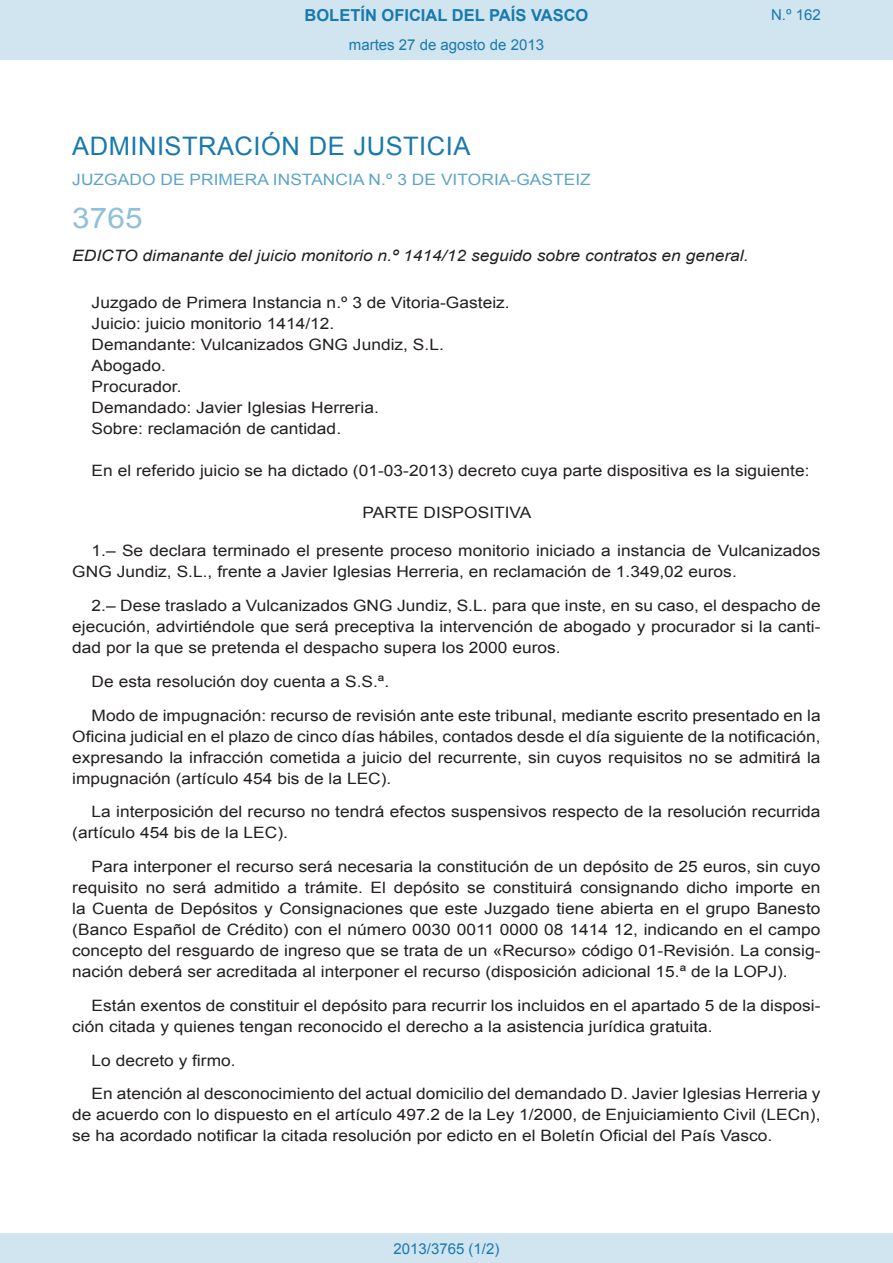
<style>
.page{position:relative;width:893px;height:1263px;background:#fff}
.page>*{position:absolute;margin:0;border:0;box-sizing:border-box;transform-origin:0 0}
.BOPVOrden{font:28.5px "Arial";color:#90c0db;scale:1.11 1}
.BOPVSeccion{font:25.5px "Arial";letter-spacing:.02em;color:#1879ad}
.t1{font:700 16.5px "Arial";color:#1879ad}
.BOPVDetalle{font:15.6px/21px "Arial";color:#231f20;text-align:justify;scale:1.11 1}
.BOPVLista{font:15.6px "Arial";color:#231f20;scale:1.11 1}
.BOPVTitulo{font:italic 15.6px "Arial";color:#231f20;scale:1.11 1}
.BOPVOrganismo{font:15.6px "Arial";letter-spacing:.005em;color:#5ea4ca;scale:1.11 1}
.BOPVClave{font:15.6px "Arial";color:#231f20;scale:1.11 1}
.Paginacion_Centro{font:15px "Arial";color:#1879ad}
</style>
<div class="page">
<div style="left:0;top:0;width:893px;height:60px;background:#d0e5f0"></div>
<div style="left:0;top:1233px;width:893px;height:30px;background:#d0e5f0"></div>
<p class="t1" style="left:305px;top:4px;width:285px">BOLETÍN OFICIAL DEL PAÍS VASCO</p>
<p class="Paginacion_Centro" style="left:349px;top:35px;width:197px">martes 27 de agosto de 2013</p>
<p class="Paginacion_Centro" style="left:771px;top:5px;width:51px">N.º 162</p>
<p class="BOPVSeccion" style="left:72px;top:129px;width:400px">ADMINISTRACIÓN DE JUSTICIA</p>
<p class="BOPVOrganismo" style="left:72px;top:169px;width:469px">JUZGADO DE PRIMERA INSTANCIA N.º 3 DE VITORIA-GASTEIZ</p>
<p class="BOPVOrden" style="left:72px;top:199px;width:65px">3765</p>
<p class="BOPVTitulo" style="left:72px;top:246px;width:611px">EDICTO dimanante del juicio monitorio n.º 1414/12 seguido sobre contratos en general.</p>
<p class="BOPVLista" style="left:92px;top:292px;width:378px">Juzgado de Primera Instancia n.º 3 de Vitoria-Gasteiz.</p>
<p class="BOPVLista" style="left:92px;top:313px;width:220px">Juicio: juicio monitorio 1414/12.</p>
<p class="BOPVLista" style="left:92px;top:334px;width:319px">Demandante: Vulcanizados GNG Jundiz, S.L.</p>
<p class="BOPVLista" style="left:92px;top:355px;width:69px">Abogado.</p>
<p class="BOPVLista" style="left:92px;top:376px;width:82px">Procurador.</p>
<p class="BOPVLista" style="left:92px;top:397px;width:260px">Demandado: Javier Iglesias Herreria.</p>
<p class="BOPVLista" style="left:92px;top:418px;width:226px">Sobre: reclamación de cantidad.</p>
<p class="BOPVDetalle" style="left:92px;top:460px;width:648px">En el referido juicio se ha dictado (01-03-2013) decreto cuya parte dispositiva es la siguiente:</p>
<p class="BOPVClave" style="left:362px;top:503px;width:154px">PARTE DISPOSITIVA</p>
<p class="BOPVDetalle" style="left:72px;top:540px;width:676px;text-indent:19px">1.– Se declara terminado el presente proceso monitorio iniciado a instancia de Vulcanizados<br>GNG Jundiz, S.L., frente a Javier Iglesias Herreria, en reclamación de 1.349,02 euros.</p>
<p class="BOPVDetalle" style="left:72px;top:595px;width:676px;text-indent:19px">2.– Dese traslado a Vulcanizados GNG Jundiz, S.L. para que inste, en su caso, el despacho de ejecución, advirtiéndole que será preceptiva la intervención de abogado y procurador si la canti&shy;dad por la que se pretenda el despacho supera los 2000 euros.</p>
<p class="BOPVDetalle" style="left:92px;top:671px;width:270px">De esta resolución doy cuenta a S.S.ª.</p>
<p class="BOPVDetalle" style="left:72px;top:705px;width:676px;text-indent:19px">Modo de impugnación: recurso de revisión ante este tribunal, mediante escrito presentado en la Oficina judicial en el plazo de cinco días hábiles, contados desde el día siguiente de la notificación, expresando la infracción cometida a juicio del recurrente, sin cuyos requisitos no se admitirá la impugnación (artículo 454 bis de la LEC).</p>
<p class="BOPVDetalle" style="left:72px;top:801px;width:676px;text-indent:19px">La interposición del recurso no tendrá efectos suspensivos respecto de la resolución recurrida (artículo 454 bis de la LEC).</p>
<p class="BOPVDetalle" style="left:72px;top:856px;width:676px;text-indent:19px">Para interponer el recurso será necesaria la constitución de un depósito de 25 euros, sin cuyo requisito no será admitido a trámite. El depósito se constituirá consignando dicho importe en la Cuenta de Depósitos y Consignaciones que este Juzgado tiene abierta en el grupo Banesto (Banco Español de Crédito) con el número 0030 0011 0000 08 1414 12, indicando en el campo concepto del resguardo de ingreso que se trata de un «Recurso» código 01-Revisión. La consig&shy;nación deberá ser acreditada al interponer el recurso (disposición adicional 15.ª de la LOPJ).</p>
<p class="BOPVDetalle" style="left:72px;top:995px;width:676px;text-indent:19px">Están exentos de constituir el depósito para recurrir los incluidos en el apartado 5 de la disposi&shy;ción citada y quienes tengan reconocido el derecho a la asistencia jurídica gratuita.</p>
<p class="BOPVDetalle" style="left:92px;top:1050px;width:131px">Lo decreto y firmo.</p>
<p class="BOPVDetalle" style="left:72px;top:1083px;width:676px;text-indent:19px">En atención al desconocimiento del actual domicilio del demandado D. Javier Iglesias Herreria y de acuerdo con lo dispuesto en el artículo 497.2 de la Ley 1/2000, de Enjuiciamiento Civil (LECn), se ha acordado notificar la citada resolución por edicto en el Boletín Oficial del País Vasco.</p>
<p class="Paginacion_Centro" style="left:393px;top:1238px;width:107px">2013/3765 (1/2)</p>
</div>
